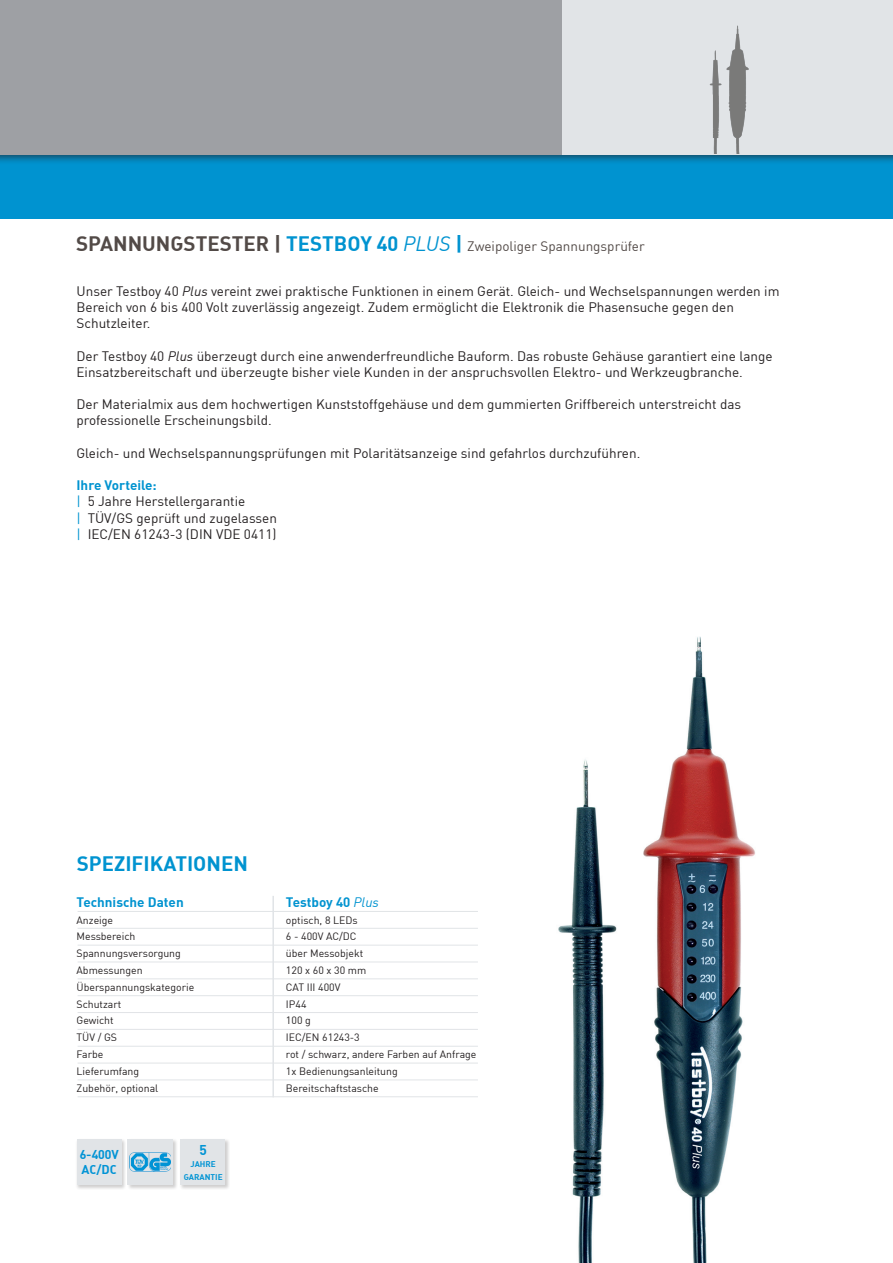
<style>
.page{position:relative;width:893px;height:1263px;background:#fff}
.page>*{position:absolute;margin:0;border:0;box-sizing:border-box;transform-origin:0 0}
.t1{font:700 20.4px "Adi Haus";color:#0093d0}
.t2{font:700 13.95px "Adi Haus";color:#0194d4}
.t3{font:13.5px/16.2px "Adi Haus";color:#231f20}
.t4{font:13.5px "Adi Haus";color:#524a47}
.t5{font:700 13.5px "Adi Haus";color:#0093d0}
.t6{font:700 12.6px/15.1px "Adi Haus";color:#0093d5}
.t7{font:10.5px/16.8px "Adi Haus";color:#231f20}
.t8{font:700 8.25px/12.3px "Adi Haus";color:#0194d4;text-align:center}
.s1{font-weight:700;font-size:20.4px}
.s2{font-weight:700;font-size:20.4px;color:#0093d0}
.s3{font-style:italic;font-size:20.4px;color:#0093d0}
.s4{font-style:italic}
.s5{font-weight:700;color:#0093d0}
.s6{color:#0093d0}
.s7{font-weight:400;font-style:italic}
</style>
<div class="page">
<div style="left:0;top:0;width:893px;height:218px;background:#0093d0"></div>
<div style="left:0;top:0;width:893px;height:165px;background:#231f20;opacity:.7"></div>
<div style="left:0;top:0;width:893px;height:154px;background:#9ea0a4"></div>
<div style="left:562px;top:0;width:331px;height:154px;background:#e1e4e7"></div>
<div style="left:127px;top:1139px;width:51px;height:51px;background:#231f20;opacity:.22"></div>
<div style="left:128px;top:1140px;width:45px;height:45px;background:#e1e4e7"></div>
<img style="left:129px;top:1153px;width:42px;height:18px">
<div style="left:76px;top:1139px;width:50px;height:51px;background:#231f20;opacity:.22"></div>
<div style="left:77px;top:1140px;width:44px;height:45px;background:#e1e4e7"></div>
<div style="left:180px;top:1139px;width:50px;height:51px;background:#231f20;opacity:.22"></div>
<div style="left:180px;top:1140px;width:45px;height:45px;background:#e1e4e7"></div>
<img style="left:709px;top:25px;width:40px;height:128px">
<img style="left:558px;top:636px;width:197px;height:627px">
<hr style="left:272px;top:896px;width:2px;height:201px;background:#e1e4e7">
<hr style="left:78px;top:911px;width:400px;height:1px;background:#e1e4e7">
<hr style="left:78px;top:928px;width:400px;height:1px;background:#e1e4e7">
<hr style="left:78px;top:945px;width:400px;height:1px;background:#e1e4e7">
<hr style="left:78px;top:961px;width:400px;height:1px;background:#e1e4e7">
<hr style="left:78px;top:978px;width:400px;height:1px;background:#e1e4e7">
<hr style="left:78px;top:995px;width:400px;height:1px;background:#e1e4e7">
<hr style="left:78px;top:1012px;width:400px;height:1px;background:#e1e4e7">
<hr style="left:78px;top:1029px;width:400px;height:1px;background:#e1e4e7">
<hr style="left:78px;top:1046px;width:400px;height:1px;background:#e1e4e7">
<hr style="left:78px;top:1063px;width:400px;height:1px;background:#e1e4e7">
<hr style="left:78px;top:1079px;width:400px;height:1px;background:#e1e4e7">
<hr style="left:78px;top:1096px;width:400px;height:1px;background:#e1e4e7">
<p class="t4" style="left:76px;top:237px;width:570px"><span class="s1">SPANNUNGSTESTER |</span> <span class="s2">TESTBOY 40</span> <span class="s3">PLUS</span> <span class="s2">|</span> Zweipoliger Spannungsprüfer</p>
<p class="t3" style="left:77px;top:283px;width:704px">Unser Testboy 40 <span class="s4">Plus</span> vereint zwei praktische Funktionen in einem Gerät. Gleich- und Wechselspannungen werden im<br>Bereich von 6 bis 400 Volt zuverlässig angezeigt. Zudem ermöglicht die Elektronik die Phasensuche gegen den<br>Schutzleiter.</p>
<p class="t3" style="left:77px;top:347px;width:697px">Der Testboy 40 <span class="s4">Plus</span> überzeugt durch eine anwenderfreundliche Bauform. Das robuste Gehäuse garantiert eine lange<br>Einsatzbereitschaft und überzeugte bisher viele Kunden in der anspruchsvollen Elektro- und Werkzeugbranche.</p>
<p class="t3" style="left:77px;top:396px;width:666px">Der Materialmix aus dem hochwertigen Kunststoffgehäuse und dem gummierten Griffbereich unterstreicht das professionelle Erscheinungsbild.</p>
<p class="t3" style="left:77px;top:445px;width:565px">Gleich- und Wechselspannungsprüfungen mit Polaritätsanzeige sind gefahrlos durchzuführen.</p>
<p class="t3" style="left:77px;top:477px;width:202px"><span class="s5">Ihre Vorteile:<br></span><span class="s6">|</span> 5 Jahre Herstellergarantie<br><span class="s6">|</span> TÜV/GS geprüft und zugelassen <span class="s6">|</span> IEC/EN 61243-3 (DIN VDE 0411)</p>
<h1 class="t1" style="left:77px;top:850px;width:173px">SPEZIFIKATIONEN</h1>
<p class="t5" style="left:77px;top:893px;width:109px">Technische Daten</p>
<p class="t7" style="left:77px;top:911px;width:119px">Anzeige<br>Messbereich<br>Spannungsversorgung<br>Abmessungen<br>Überspannungskategorie<br>Schutzart<br>Gewicht<br>TÜV / GS<br>Farbe<br>Lieferumfang<br>Zubehör, optional</p>
<p class="t6" style="left:80px;top:1146px;width:41px">6-400V<br>AC/DC</p>
<p class="t2" style="left:200px;top:1141px;width:9px">5</p>
<p class="t8" style="left:184px;top:1158px;width:40px">JAHRE<br>GARANTIE</p>
<p class="t5" style="left:286px;top:893px;width:95px">Testboy 40 <span class="s7">Plus</span></p>
<p class="t7" style="left:286px;top:911px;width:192px">optisch, 8 LEDs<br>6 - 400V AC/DC<br>über Messobjekt<br>120 x 60 x 30 mm<br>CAT III 400V<br>IP44<br>100 g<br>IEC/EN 61243-3<br>rot / schwarz, andere Farben auf Anfrage<br>1x Bedienungsanleitung<br>Bereitschaftstasche</p>
</div>
